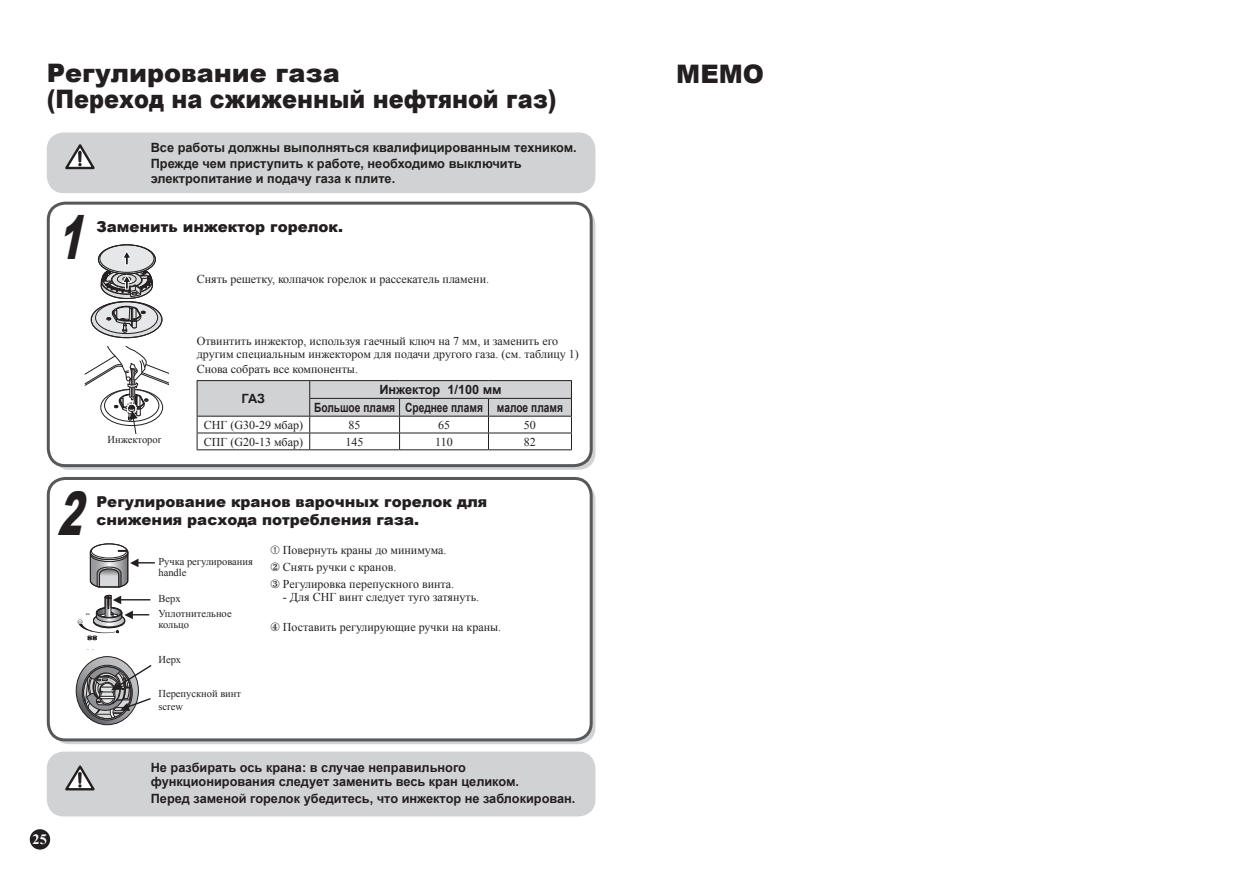
<style>
.page{position:relative;width:1259px;height:893px;background:#fff}
.page>*{position:absolute;margin:0;border:0;box-sizing:border-box;transform-origin:0 0}
.t1{font:italic 900 60px "Arial";color:#231f20;scale:.6 1}
.t2{font:900 25.5px/25.5px "Arial";color:#231f20}
.t3{font:900 15px "Arial";color:#231f20}
.t4{font:700 14.25px "Times New Roman";color:#fff}
.t5{font:700 12.75px/16.4px "Arial";color:#231f20}
.t6{font:12px/17px "Times New Roman";color:#231f20}
.t7{font:10.5px/12.9px "Times New Roman";color:#231f20}
</style>
<div class="page">
<div style="left:30px;top:829px;width:20px;height:21px;background:#231f20;border-radius:50%"></div>
<div style="left:47px;top:132px;width:548px;height:61px;background:#d1d2d4"></div>
<svg style="left:46px;top:201px;width:548px;height:265px"></svg>
<svg style="left:91px;top:302px;width:71px;height:36px"></svg>
<svg style="left:96px;top:302px;width:62px;height:32px"></svg>
<div style="left:95px;top:302px;width:63px;height:32px;border:1px solid #231f20;border-radius:50%"></div>
<svg style="left:107px;top:306px;width:38px;height:27px"></svg>
<div style="left:91px;top:301px;width:71px;height:37px;border:1px solid #231f20;border-radius:50%"></div>
<svg style="left:98px;top:244px;width:58px;height:55px"></svg>
<svg style="left:85px;top:346px;width:84px;height:88px"></svg>
<hr style="left:197px;top:380px;width:113px;height:1px;background:#231f20">
<hr style="left:310px;top:380px;width:89px;height:1px;background:#231f20">
<hr style="left:399px;top:380px;width:89px;height:1px;background:#231f20">
<hr style="left:488px;top:380px;width:84px;height:1px;background:#231f20">
<svg style="left:197px;top:381px;width:375px;height:68px"></svg>
<hr style="left:197px;top:449px;width:113px;height:1px;background:#231f20">
<hr style="left:310px;top:449px;width:89px;height:1px;background:#231f20">
<hr style="left:399px;top:449px;width:89px;height:1px;background:#231f20">
<hr style="left:488px;top:449px;width:84px;height:1px;background:#231f20">
<svg style="left:46px;top:477px;width:548px;height:263px"></svg>
<div style="left:47px;top:752px;width:548px;height:64px;background:#d1d2d4"></div>
<hr style="left:120px;top:599px;width:30px;height:1px;background:#231f20">
<svg style="left:90px;top:544px;width:65px;height:43px"></svg>
<svg style="left:78px;top:595px;width:71px;height:45px"></svg>
<svg style="left:76px;top:657px;width:62px;height:68px"></svg>
<div style="left:76px;top:656px;width:63px;height:69px;border:1px solid #231f20;border-radius:50%"></div>
<svg style="left:82px;top:663px;width:71px;height:57px"></svg>
<h2 class="t2" style="left:47px;top:59px;width:511px">Регулирование газа<br>(Переход на сжиженный нефтяной газ)</h2>
<p class="t5" style="left:151px;top:140px;width:427px">Все работы должны выполняться квалифицированным техником.<br>Прежде чем приступить к работе, необходимо выключить</p>
<p class="t5" style="left:151px;top:170px;width:246px">электропитание и подачу газа к плите.</p>
<p class="t3" style="left:96px;top:215px;width:248px">Заменить инжектор горелок.</p>
<h1 class="t1" style="left:57px;top:194px;width:71px">1</h1>
<p class="t7" style="left:108px;top:433px;width:55px">Инжекторor</p>
<p class="t6" style="left:197px;top:271px;width:294px">Снять решетку, колпачок горелок и рассекатель пламени.</p>
<p class="t6" style="left:197px;top:335px;width:384px;line-height:12.8px">Отвинтить инжектор, используя гаечный ключ на 7 мм, и заменить его другим специальным инжектором для подачи другого газа. (см. таблицу 1)</p>
<p class="t6" style="left:197px;top:360px;width:163px">Снова собрать все компоненты.</p>
<p class="t5" style="left:242px;top:391px;width:25px">ГАЗ</p>
<p class="t5" style="left:314px;top:381px;width:250px;line-height:17.9px;text-align:center">Инжектор 1/100 мм<br>Большое пламя Среднее пламя малое пламя</p>
<p class="t6" style="left:204px;top:416px;width:101px">СНГ (G30-29 мбар)</p>
<p class="t6" style="left:349px;top:416px;width:13px">85</p>
<p class="t6" style="left:438px;top:416px;width:13px">65</p>
<p class="t6" style="left:524px;top:416px;width:13px">50</p>
<p class="t6" style="left:204px;top:433px;width:101px">СПГ (G20-13 мбар)</p>
<p class="t6" style="left:346px;top:433px;width:19px">145</p>
<p class="t6" style="left:435px;top:433px;width:19px">110</p>
<p class="t6" style="left:524px;top:433px;width:13px">82</p>
<h1 class="t1" style="left:57px;top:470px;width:71px">2</h1>
<p class="t3" style="left:96px;top:491px;width:392px">Регулирование кранов варочных горелок для</p>
<p class="t3" style="left:96px;top:509px;width:324px">снижения расхода потребления газа.</p>
<p class="t6" style="left:270px;top:542px;width:185px">➀ Повернуть краны до минимума.<br>② Снять ручки с кранов.<br>③ Регулировка перепускного винта.</p>
<p class="t6" style="left:283px;top:588px;width:198px">- Для СНГ винт следует туго затянуть.</p>
<p class="t6" style="left:270px;top:618px;width:232px">④ Поставить регулирующие ручки на краны.</p>
<p class="t7" style="left:158px;top:555px;width:96px;line-height:11.2px">Ручка регулирования handle</p>
<p class="t7" style="left:158px;top:591px;width:75px;line-height:14.7px">Верх<br>Уплотнительное</p>
<p class="t7" style="left:158px;top:618px;width:32px">кольцо</p>
<p class="t7" style="left:158px;top:653px;width:24px">Иерх</p>
<p class="t7" style="left:158px;top:687px;width:84px">Перепускной винт screw</p>
<p class="t4" style="left:33px;top:829px;width:16px">25</p>
<p class="t5" style="left:151px;top:761px;width:370px;line-height:14.2px">Не разбирать ось крана: в случае неправильного функционирования следует заменить весь кран целиком.</p>
<p class="t5" style="left:151px;top:791px;width:426px">Перед заменой горелок убедитесь, что инжектор не заблокирован.</p>
<h2 class="t2" style="left:676px;top:60px;width:89px">MEMO</h2>
</div>
